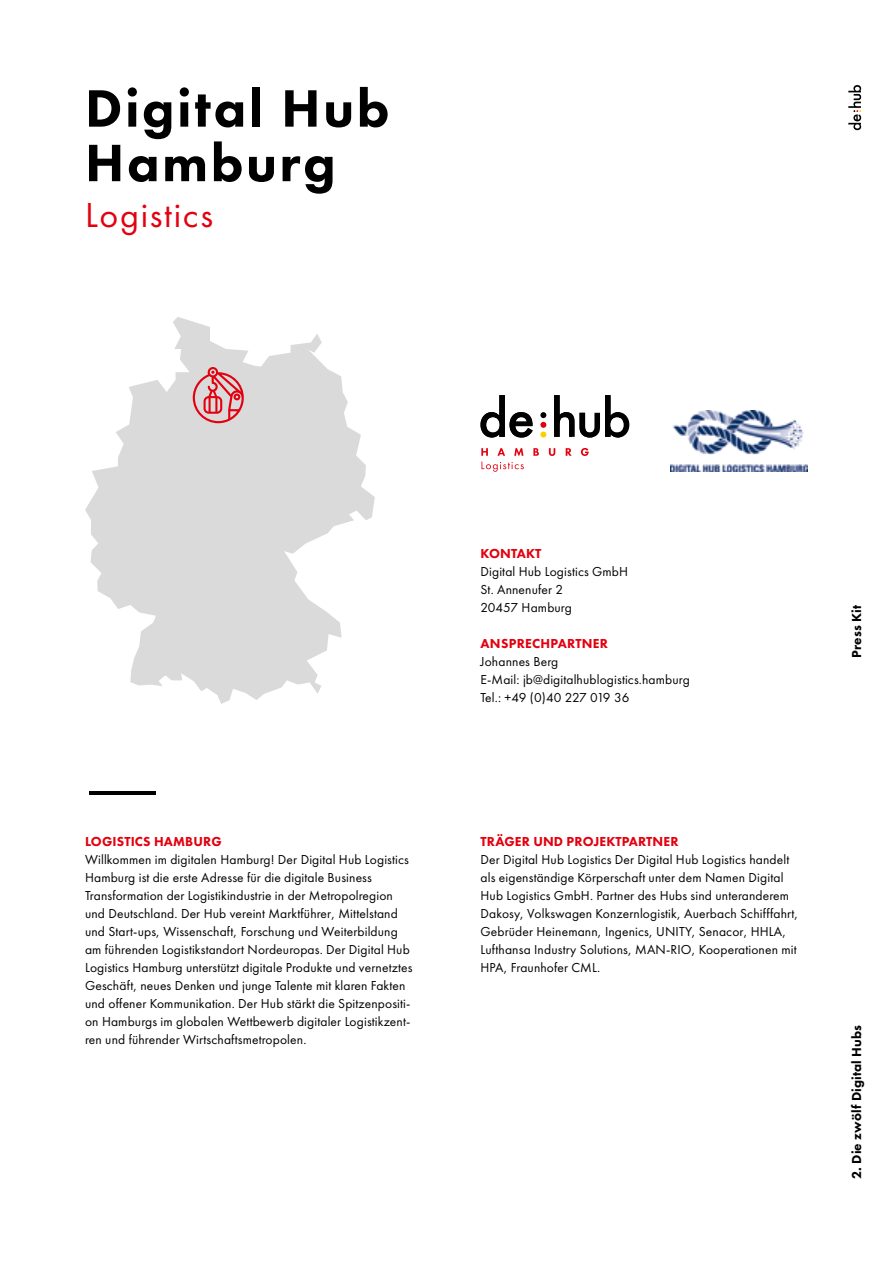
<style>
.page{position:relative;width:893px;height:1263px;background:#fff}
.page>*{position:absolute;margin:0;border:0;box-sizing:border-box;transform-origin:0 0}
.Big_titles_normal_pa{font:800 54.6px "Futura PT";letter-spacing:.045em;color:#000}
.t1{font:54px "Futura PT";color:#000}
.t2{font:36px "Futura PT";letter-spacing:.05em;color:#e3000f}
.Regular_text{font:13.5px/18px "Futura PT";letter-spacing:.01em;color:#000}
.Regular_text-2{font:800 13.5px "Futura PT";letter-spacing:.01em;color:#e3000f}
.t3{font:800 13.5px "Futura PT";letter-spacing:.01em;color:#000}
.Regular_text-3{font:13.5px "Futura PT";letter-spacing:-.03em;color:#000}
</style>
<div class="page">
<svg style="left:848px;top:85px;width:13px;height:45px"></svg>
<svg style="left:85px;top:317px;width:290px;height:387px;fill:#dadada"></svg>
<svg style="left:533px;top:448px;width:6px;height:8px"></svg>
<svg style="left:549px;top:448px;width:6px;height:8px"></svg>
<svg style="left:566px;top:448px;width:6px;height:8px"></svg>
<svg style="left:581px;top:448px;width:8px;height:8px"></svg>
<svg style="left:481px;top:448px;width:43px;height:24px"></svg>
<svg style="left:480px;top:395px;width:53px;height:42px"></svg>
<svg style="left:554px;top:395px;width:75px;height:42px"></svg>
<svg style="left:605px;top:395px;width:14px;height:42px"></svg>
<svg style="left:540px;top:412px;width:6px;height:25px"></svg>
<svg style="left:193px;top:367px;width:51px;height:56px;background:#dc999d"></svg>
<img style="left:670px;top:411px;width:138px;height:61px">
<p class="Big_titles_normal_pa" style="left:85px;top:74px;width:306px">Digital Hub</p>
<p class="Big_titles_normal_pa" style="left:85px;top:129px;width:252px">Hamburg</p>
<p class="t2" style="left:85px;top:193px;width:129px">Logistics</p>
<p class="t1" style="left:85px;top:755px;width:76px">——</p>
<p class="Regular_text-2" style="left:85px;top:833px;width:138px">LOGISTICS HAMBURG</p>
<p class="Regular_text" style="left:85px;top:850px;width:329px">Willkommen im digitalen Hamburg! Der Digital Hub Logistics Hamburg ist die erste Adresse für die digitale Business Transformation der Logistikindustrie in der Metropolregion und Deutschland. Der Hub vereint Marktführer, Mittelstand und Start-ups, Wissenschaft, Forschung und Weiterbildung am führenden Logistikstandort Nordeuropas. Der Digital Hub Logistics Hamburg unterstützt digitale Produkte und vernetztes Geschäft, neues Denken und junge Talente mit klaren Fakten und offener Kommunikation. Der Hub stärkt die Spitzenpositi&shy;on Hamburgs im globalen Wettbewerb digitaler Logistikzent&shy;ren und führender Wirtschaftsmetropolen.</p>
<p class="Regular_text-2" style="left:480px;top:545px;width:62px">KONTAKT</p>
<p class="Regular_text" style="left:480px;top:562px;width:149px">Digital Hub Logistics GmbH</p>
<p class="Regular_text" style="left:480px;top:580px;width:84px">St. Annenufer 2</p>
<p class="Regular_text" style="left:480px;top:598px;width:93px">20457 Hamburg</p>
<p class="Regular_text-2" style="left:481px;top:635px;width:129px">ANSPRECHPARTNER</p>
<p class="Regular_text" style="left:480px;top:652px;width:79px">Johannes Berg</p>
<p class="Regular_text" style="left:480px;top:670px;width:211px">E-Mail: jb@digitalhublogistics.hamburg</p>
<p class="Regular_text-3" style="left:480px;top:689px;width:150px">Tel.: +49 (0)40 227 019 36</p>
<p class="Regular_text-2" style="left:480px;top:833px;width:200px">TRÄGER UND PROJEKTPARTNER</p>
<p class="Regular_text" style="left:480px;top:850px;width:319px">Der Digital Hub Logistics Der Digital Hub Logistics handelt als eigenständige Körperschaft unter dem Namen Digital Hub Logistics GmbH. Partner des Hubs sind unteranderem Dakosy, Volkswagen Konzernlogistik, Auerbach Schifffahrt, Gebrüder Heinemann, Ingenics, UNITY, Senacor, HHLA, Lufthansa Industry Solutions, MAN-RIO, Kooperationen mit HPA, Fraunhofer CML.</p>
<p class="t3" style="left:848px;top:658px;width:54px;rotate:-90deg">Press Kit</p>
<p class="t3" style="left:848px;top:1179px;width:155px;rotate:-90deg">2. Die zwölf Digital Hubs</p>
</div>
